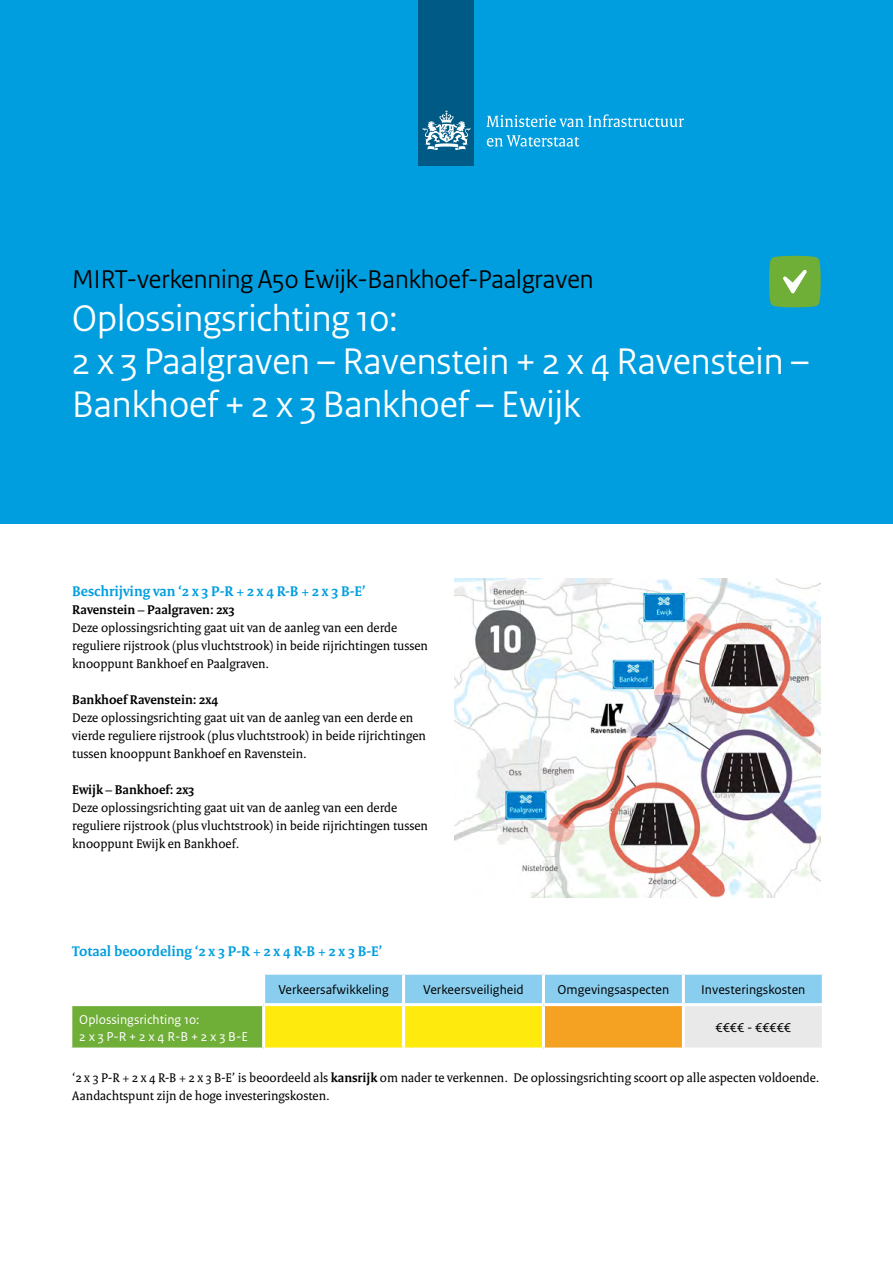
<style>
.page{position:relative;width:893px;height:1263px;background:#fff}
.page>*{position:absolute;margin:0;border:0;box-sizing:border-box;transform-origin:0 0}
.t1{font:39px/42.9px "Rijksoverheid Sans Heading";color:#fff}
.t2{font:27px "Rijksoverheid Sans Heading";color:#000}
.t3{font:700 15px "Rijksoverheid Serif";color:#009ede}
.t4{font:13.5px/18px "Rijksoverheid Serif";color:#000}
.t5{font:13.5px "Rijksoverheid Sans Text";color:#000}
.t6{font:700 13.5px "Rijksoverheid Serif";color:#000}
.t7{font:13.5px/16.5px "Rijksoverheid Sans Text";color:#fff}
.s1{font-weight:700}
</style>
<div class="page">
<div style="left:0;top:0;width:893px;height:524px;background:#009ede"></div>
<div style="left:419px;top:0;width:55px;height:166px;background:#005a86"></div>
<svg style="left:423px;top:110px;width:47px;height:40px"></svg>
<svg style="left:486px;top:114px;width:198px;height:13px"></svg>
<svg style="left:487px;top:135px;width:92px;height:12px"></svg>
<svg style="left:769px;top:256px;width:52px;height:51px;background:#74b34d"></svg>
<img style="left:455px;top:578px;width:366px;height:319px">
<div style="left:71px;top:1005px;width:193px;height:44px;background:#6fae37"></div>
<svg style="left:265px;top:975px;width:557px;height:72px;background:#bad990"></svg>
<div style="left:543px;top:1005px;width:140px;height:44px;background:#f5a222"></div>
<div style="left:683px;top:1005px;width:140px;height:44px;background:#e9e9e9"></div>
<hr style="left:402px;top:975px;width:3px;height:28px;background:#fff">
<hr style="left:542px;top:975px;width:3px;height:28px;background:#fff">
<hr style="left:682px;top:975px;width:3px;height:28px;background:#fff">
<hr style="left:69px;top:1003px;width:195px;height:3px;background:#fff">
<hr style="left:69px;top:1006px;width:3px;height:41px;background:#fff">
<hr style="left:264px;top:1003px;width:140px;height:3px;background:#fff">
<hr style="left:262px;top:1006px;width:3px;height:41px;background:#fff">
<hr style="left:404px;top:1003px;width:139px;height:3px;background:#fff">
<hr style="left:402px;top:1006px;width:3px;height:41px;background:#fff">
<hr style="left:543px;top:1003px;width:140px;height:3px;background:#fff">
<hr style="left:542px;top:1006px;width:3px;height:41px;background:#fff">
<hr style="left:683px;top:1003px;width:142px;height:3px;background:#fff">
<hr style="left:682px;top:1006px;width:3px;height:41px;background:#fff">
<hr style="left:822px;top:1006px;width:3px;height:41px;background:#fff">
<hr style="left:69px;top:1047px;width:195px;height:3px;background:#fff">
<hr style="left:543px;top:1047px;width:140px;height:3px;background:#fff">
<hr style="left:683px;top:1047px;width:142px;height:3px;background:#fff">
<h1 class="t2" style="left:72px;top:264px;width:523px">MIRT-verkenning A50 Ewijk-Bankhoef-Paalgraven</h1>
<h1 class="t1" style="left:72px;top:297px;width:739px">Oplossingsrichting 10:<br>2 x 3 Paalgraven – Ravenstein + 2 x 4 Ravenstein –<br>Bankhoef + 2 x 3 Bankhoef – Ewijk</h1>
<h2 class="t3" style="left:72px;top:582px;width:295px">Beschrijving van ‘2 x 3 P-R + 2 x 4 R-B + 2 x 3 B-E’</h2>
<h3 class="t6" style="left:72px;top:601px;width:164px">Ravenstein – Paalgraven: 2x3</h3>
<p class="t4" style="left:72px;top:618px;width:357px">Deze oplossingsrichting gaat uit van de aanleg van een derde reguliere rijstrook (plus vluchtstrook) in beide rijrichtingen tussen knooppunt Bankhoef en Paalgraven.</p>
<h3 class="t6" style="left:72px;top:691px;width:147px">Bankhoef Ravenstein: 2x4</h3>
<p class="t4" style="left:72px;top:708px;width:355px">Deze oplossingsrichting gaat uit van de aanleg van een derde en vierde reguliere rijstrook (plus vluchtstrook) in beide rijrichtingen tussen knooppunt Bankhoef en Ravenstein.</p>
<h3 class="t6" style="left:72px;top:781px;width:124px">Ewijk – Bankhoef: 2x3</h3>
<p class="t4" style="left:72px;top:798px;width:357px">Deze oplossingsrichting gaat uit van de aanleg van een derde reguliere rijstrook (plus vluchtstrook) in beide rijrichtingen tussen knooppunt Ewijk en Bankhoef.</p>
<h2 class="t3" style="left:72px;top:942px;width:312px">Totaal beoordeling ‘2 x 3 P-R + 2 x 4 R-B + 2 x 3 B-E’</h2>
<p class="t5" style="left:278px;top:982px;width:112px">Verkeersafwikkeling</p>
<p class="t5" style="left:423px;top:982px;width:102px">Verkeersveiligheid</p>
<p class="t5" style="left:558px;top:982px;width:113px">Omgevingsaspecten</p>
<p class="t5" style="left:701px;top:982px;width:106px">Investeringskosten</p>
<p class="t7" style="left:79px;top:1011px;width:170px">Oplossingsrichting 10:<br>2 x 3 P-R + 2 x 4 R-B + 2 x 3 B-E</p>
<p class="t5" style="left:716px;top:1020px;width:77px">€€€€ - €€€€€</p>
<p class="t4" style="left:72px;top:1068px;width:749px">‘2 x 3 P-R + 2 x 4 R-B + 2 x 3 B-E’ is beoordeeld als <span class="s1">kansrijk</span> om nader te verkennen. De oplossingsrichting scoort op alle aspecten voldoende.<br>Aandachtspunt zijn de hoge investeringskosten.</p>
</div>
